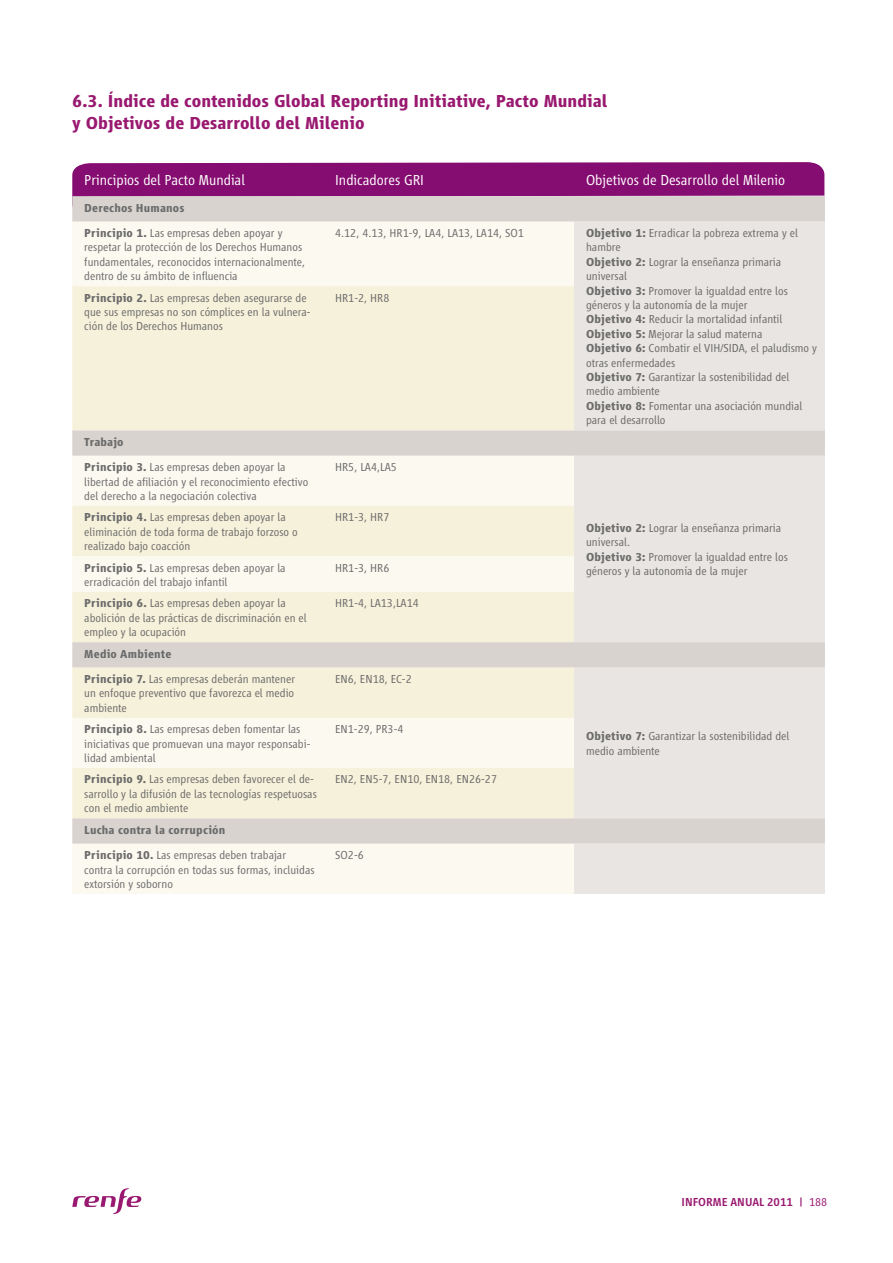
<style>
.page{position:relative;width:893px;height:1263px;background:#fff}
.page>*{position:absolute;margin:0;border:0;box-sizing:border-box;transform-origin:0 0}
.t1{font:700 18px "Renfe Vialog";color:#991970}
.Celdas_Textos{font:300 15px "Renfe Vialog";color:#fff}
.Celdas_Textos-2{font:300 12px/14.4px "Renfe Vialog";color:#6b6b6b}
.Celdas_Textos-3{font:700 12px "Renfe Vialog";letter-spacing:.01em;color:#6b6b6b}
.t2{font:500 12px "Renfe Vialog";color:#991970}
.s1{font-weight:700}
.s2{font-weight:300}
</style>
<div class="page">
<svg style="left:72px;top:1188px;width:70px;height:26px"></svg>
<div style="left:72px;top:162px;width:752px;height:34px;background:#850c70"></div>
<div style="left:72px;top:196px;width:753px;height:26px;background:#d8d3cf"></div>
<svg style="left:72px;top:222px;width:502px;height:672px;fill:#fbf9f0"></svg>
<svg style="left:574px;top:222px;width:251px;height:672px;fill:#e8e5e2"></svg>
<svg style="left:72px;top:286px;width:502px;height:532px;fill:#f6f1da"></svg>
<h2 class="t1" style="left:72px;top:91px;width:537px">6.3. Índice de contenidos Global Reporting Initiative, Pacto Mundial</h2>
<h2 class="t1" style="left:72px;top:113px;width:294px">y Objetivos de Desarrollo del Milenio</h2>
<p class="Celdas_Textos" style="left:84px;top:172px;width:162px">Principios del Pacto Mundial</p>
<p class="Celdas_Textos" style="left:335px;top:172px;width:90px">Indicadores GRI</p>
<p class="Celdas_Textos" style="left:586px;top:172px;width:201px">Objetivos de Desarrollo del Milenio</p>
<p class="Celdas_Textos-3" style="left:84px;top:201px;width:102px">Derechos Humanos</p>
<p class="Celdas_Textos-2" style="left:84px;top:226px;width:222px"><span class="s1">Principio 1.</span> Las empresas deben apoyar y respetar la protección de los Derechos Humanos fundamentales, reconocidos internacionalmente, dentro de su ámbito de influencia</p>
<p class="Celdas_Textos-2" style="left:335px;top:226px;width:190px">4.12, 4.13, HR1-9, LA4, LA13, LA14, SO1</p>
<p class="Celdas_Textos-2" style="left:586px;top:226px;width:213px"><span class="s1">Objetivo 1:</span> Erradicar la pobreza extrema y el hambre</p>
<p class="Celdas_Textos-2" style="left:586px;top:255px;width:197px"><span class="s1">Objetivo 2:</span> Lograr la enseñanza primaria universal</p>
<p class="Celdas_Textos-2" style="left:586px;top:283px;width:203px"><span class="s1">Objetivo 3:</span> Promover la igualdad entre los géneros y la autonomía de la mujer</p>
<p class="Celdas_Textos-2" style="left:586px;top:312px;width:198px"><span class="s1">Objetivo 4:</span> Reducir la mortalidad infantil</p>
<p class="Celdas_Textos-2" style="left:586px;top:327px;width:178px"><span class="s1">Objetivo 5:</span> Mejorar la salud materna</p>
<p class="Celdas_Textos-2" style="left:586px;top:341px;width:232px"><span class="s1">Objetivo 6:</span> Combatir el VIH/SIDA, el paludismo y otras enfermedades</p>
<p class="Celdas_Textos-2" style="left:586px;top:370px;width:205px"><span class="s1">Objetivo 7:</span> Garantizar la sostenibilidad del medio ambiente</p>
<p class="Celdas_Textos-2" style="left:586px;top:399px;width:218px"><span class="s1">Objetivo 8:</span> Fomentar una asociación mundial para el desarrollo</p>
<p class="Celdas_Textos-2" style="left:84px;top:290px;width:228px"><span class="s1">Principio 2.</span> Las empresas deben asegurarse de que sus empresas no son cómplices en la vulnera&shy;ción de los Derechos Humanos</p>
<p class="Celdas_Textos-2" style="left:335px;top:290px;width:56px">HR1-2, HR8</p>
<p class="Celdas_Textos-3" style="left:84px;top:435px;width:41px">Trabajo</p>
<p class="Celdas_Textos-2" style="left:84px;top:460px;width:225px"><span class="s1">Principio 3.</span> Las empresas deben apoyar la libertad de afiliación y el reconocimiento efectivo del derecho a la negociación colectiva</p>
<p class="Celdas_Textos-2" style="left:335px;top:460px;width:63px">HR5, LA4,LA5</p>
<p class="Celdas_Textos-2" style="left:84px;top:510px;width:215px"><span class="s1">Principio 4.</span> Las empresas deben apoyar la eliminación de toda forma de trabajo forzoso o realizado bajo coacción</p>
<p class="Celdas_Textos-2" style="left:335px;top:510px;width:56px">HR1-3, HR7</p>
<p class="Celdas_Textos-2" style="left:84px;top:560px;width:203px"><span class="s1">Principio 5.</span> Las empresas deben apoyar la erradicación del trabajo infantil</p>
<p class="Celdas_Textos-2" style="left:335px;top:560px;width:56px">HR1-3, HR6</p>
<p class="Celdas_Textos-2" style="left:84px;top:596px;width:224px"><span class="s1">Principio 6.</span> Las empresas deben apoyar la abolición de las prácticas de discriminación en el empleo y la ocupación</p>
<p class="Celdas_Textos-2" style="left:335px;top:596px;width:85px">HR1-4, LA13,LA14</p>
<p class="Celdas_Textos-3" style="left:84px;top:647px;width:89px">Medio Ambiente</p>
<p class="Celdas_Textos-2" style="left:84px;top:672px;width:212px;text-align:justify"><span class="s1">Principio 7.</span> Las empresas deberán mantener un enfoque preventivo que favorezca el medio ambiente</p>
<p class="Celdas_Textos-2" style="left:335px;top:672px;width:78px">EN6, EN18, EC-2</p>
<p class="Celdas_Textos-2" style="left:84px;top:722px;width:228px"><span class="s1">Principio 8.</span> Las empresas deben fomentar las iniciativas que promuevan una mayor responsabi&shy;lidad ambiental</p>
<p class="Celdas_Textos-2" style="left:335px;top:722px;width:70px">EN1-29, PR3-4</p>
<p class="Celdas_Textos-2" style="left:84px;top:772px;width:234px"><span class="s1">Principio 9.</span> Las empresas deben favorecer el de&shy;sarrollo y la difusión de las tecnologías respetuosas con el medio ambiente</p>
<p class="Celdas_Textos-2" style="left:335px;top:772px;width:163px">EN2, EN5-7, EN10, EN18, EN26-27</p>
<p class="Celdas_Textos-3" style="left:84px;top:823px;width:143px">Lucha contra la corrupción</p>
<p class="Celdas_Textos-2" style="left:84px;top:848px;width:232px"><span class="s1">Principio 10.</span> Las empresas deben trabajar contra la corrupción en todas sus formas, incluidas extorsión y soborno</p>
<p class="Celdas_Textos-2" style="left:335px;top:848px;width:30px">SO2-6</p>
<p class="Celdas_Textos-2" style="left:586px;top:521px;width:197px"><span class="s1">Objetivo 2:</span> Lograr la enseñanza primaria universal.</p>
<p class="Celdas_Textos-2" style="left:586px;top:550px;width:203px"><span class="s1">Objetivo 3:</span> Promover la igualdad entre los géneros y la autonomía de la mujer</p>
<p class="Celdas_Textos-2" style="left:586px;top:729px;width:205px"><span class="s1">Objetivo 7:</span> Garantizar la sostenibilidad del medio ambiente</p>
<p class="t2" style="left:682px;top:1195px;width:147px">INFORME ANUAL 2011 | <span class="s2">188</span></p>
</div>
